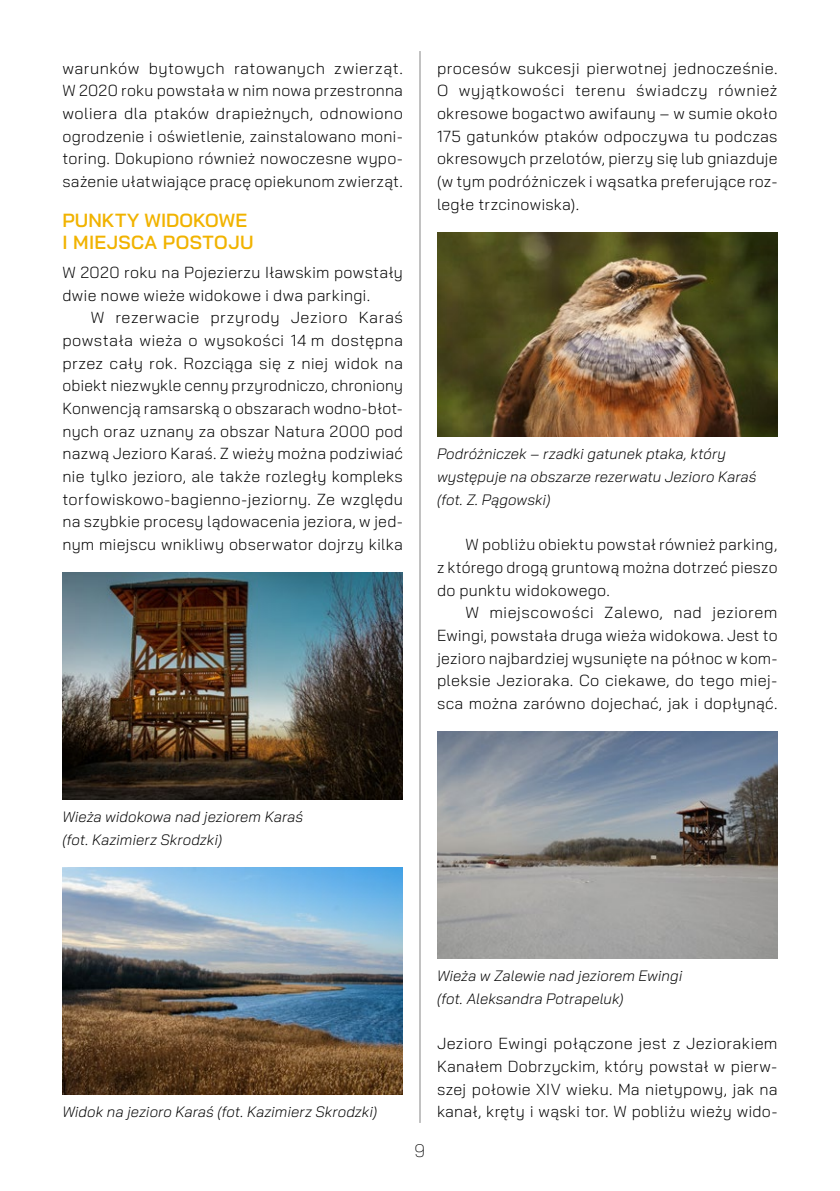
<style>
.page{position:relative;width:840px;height:1191px;background:#fff}
.page>*{position:absolute;margin:0;border:0;box-sizing:border-box;transform-origin:0 0}
.t1{font:600 19px/22.6px "Bai Jamjuree";letter-spacing:.015em;color:#f1b300}
.t2{font:200 18px "Bai Jamjuree";color:#000}
.t3{font:300 16px/22.6px "Bai Jamjuree";letter-spacing:.015em;color:#000;text-align:justify}
.t4{font:italic 300 15px/22.6px "Bai Jamjuree";color:#000}
</style>
<div class="page">
<hr style="left:419px;top:51px;width:1px;height:1072px;background:#878787">
<img style="left:62px;top:573px;width:341px;height:226px">
<img style="left:62px;top:867px;width:341px;height:227px">
<img style="left:437px;top:232px;width:340px;height:205px">
<img style="left:437px;top:731px;width:340px;height:227px">
<p class="t3" style="left:62px;top:57px;width:342px">warunków bytowych ratowanych zwierząt.<br>W 2020 roku powstała w nim nowa przestronna woliera dla ptaków drapieżnych, odnowiono ogrodzenie i oświetlenie, zainstalowano moni&shy;toring. Dokupiono również nowoczesne wypo&shy;sażenie ułatwiające pracę opiekunom zwierząt.</p>
<p class="t1" style="left:62px;top:209px;width:193px">PUNKTY WIDOKOWE<br>I MIEJSCA POSTOJU</p>
<p class="t3" style="left:62px;top:261px;width:342px">W 2020 roku na Pojezierzu Iławskim powstały dwie nowe wieże widokowe i dwa parkingi.</p>
<p class="t3" style="left:62px;top:306px;width:342px;text-indent:28px">W rezerwacie przyrody Jezioro Karaś powstała wieża o wysokości 14 m dostępna przez cały rok. Rozciąga się z niej widok na obiekt niezwykle cenny przyrodniczo, chroniony Konwencją ramsarską o obszarach wodno-błot&shy;nych oraz uznany za obszar Natura 2000 pod nazwą Jezioro Karaś. Z wieży można podziwiać nie tylko jezioro, ale także rozległy kompleks torfowiskowo-bagienno-jeziorny. Ze względu na szybkie procesy lądowacenia jeziora, w jed&shy;nym miejscu wnikliwy obserwator dojrzy kilka</p>
<p class="t3" style="left:437px;top:57px;width:342px">procesów sukcesji pierwotnej jednocześnie.<br>O wyjątkowości terenu świadczy również okresowe bogactwo awifauny – w sumie około 175 gatunków ptaków odpoczywa tu podczas okresowych przelotów, pierzy się lub gniazduje (w tym podróżniczek i wąsatka preferujące roz&shy;ległe trzcinowiska).</p>
<p class="t4" style="left:437px;top:443px;width:321px">Podróżniczek – rzadki gatunek ptaka, który występuje na obszarze rezerwatu Jezioro Karaś (fot. Z. Pągowski)</p>
<p class="t3" style="left:437px;top:533px;width:342px;text-indent:28px">W pobliżu obiektu powstał również parking, z którego drogą gruntową można dotrzeć pieszo do punktu widokowego.</p>
<p class="t3" style="left:437px;top:601px;width:342px;text-indent:28px">W miejscowości Zalewo, nad jeziorem Ewingi, powstała druga wieża widokowa. Jest to jezioro najbardziej wysunięte na północ w kom&shy;pleksie Jezioraka. Co ciekawe, do tego miej&shy;sca można zarówno dojechać, jak i dopłynąć.</p>
<p class="t4" style="left:62px;top:805px;width:242px">Wieża widokowa nad jeziorem Karaś (fot. Kazimierz Skrodzki)</p>
<p class="t4" style="left:62px;top:1100px;width:316px">Widok na jezioro Karaś (fot. Kazimierz Skrodzki)</p>
<p class="t2" style="left:414px;top:1136px;width:12px">9</p>
<p class="t4" style="left:437px;top:964px;width:247px">Wieża w Zalewie nad jeziorem Ewingi (fot. Aleksandra Potrapeluk)</p>
<p class="t3" style="left:437px;top:1032px;width:342px">Jezioro Ewingi połączone jest z Jeziorakiem Kanałem Dobrzyckim, który powstał w pierw&shy;szej połowie XIV wieku. Ma nietypowy, jak na kanał, kręty i wąski tor. W pobliżu wieży wido-</p>
</div>
